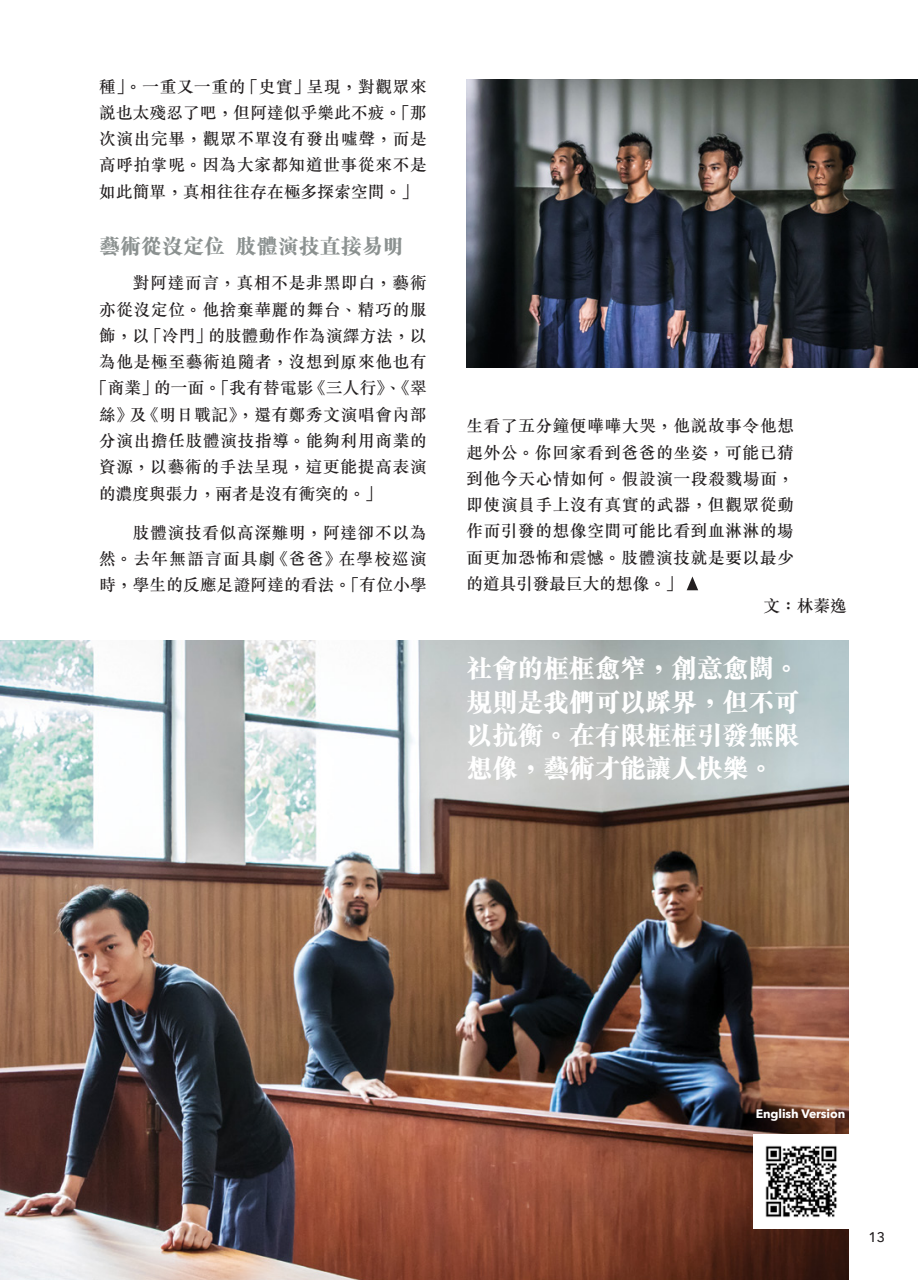
<style>
.page{position:relative;width:918px;height:1280px;background:#fff}
.page>*{position:absolute;margin:0;border:0;box-sizing:border-box;transform-origin:0 0}
.t1{font:800 26.25px/33.2px "M Sung HK";letter-spacing:-.025em;color:#fff;text-align:justify}
.t2{font:800 21px "M Sung HK";color:#8b9190}
.t3{font:500 16.62px/26.2px "M Sung HK";letter-spacing:.04em;color:#231f20;text-align:justify}
.t4{font:500 16.62px "M Sung HK";letter-spacing:.01em;color:#231f20}
.t5{font:500 16.62px "M Sung HK";color:#231f20}
.t6{font:500 14px "Avenir Next";color:#231f20}
.t7{font:700 12.25px "Avenir Next";letter-spacing:-.01em;color:#fff}
</style>
<div class="page">
<img style="left:0;top:640px;width:848px;height:640px">
<svg style="left:686px;top:576px;width:12px;height:14px"></svg>
<div style="left:753px;top:1134px;width:96px;height:95px;background:#fff"></div>
<img style="left:765px;top:1145px;width:72px;height:73px">
<img style="left:466px;top:79px;width:452px;height:288px">
<p class="t3" style="left:99px;top:73px;width:329px">種」。一重又一重的「史實」呈現，對觀眾來說也太殘忍了吧，但阿達似乎樂此不疲。「那次演出完畢，觀眾不單沒有發出噓聲，而是高呼拍掌呢。因為大家都知道世事從來不是如此簡單，真相往往存在極多探索空間。」</p>
<p class="t2" style="left:99px;top:232px;width:306px">藝術從沒定位肢體演技直接易明</p>
<p class="t3" style="left:133px;top:270px;width:295px">對阿達而言，真相不是非黑即白，藝術</p>
<p class="t3" style="left:99px;top:296px;width:329px">亦從沒定位。他捨棄華麗的舞台、精巧的服</p>
<p class="t4" style="left:99px;top:324px;width:329px">飾，以「冷門」的肢體動作作為演繹方法，以</p>
<p class="t3" style="left:99px;top:348px;width:329px">為他是極至藝術追隨者，沒想到原來他也有</p>
<p class="t4" style="left:91px;top:377px;width:337px">「商業」的一面。「我有替電影《三人行》、《翠</p>
<p class="t3" style="left:99px;top:401px;width:329px">絲》及《明日戰記》，還有鄭秀文演唱會內部</p>
<p class="t3" style="left:99px;top:427px;width:329px">分演出擔任肢體演技指導。能夠利用商業的</p>
<p class="t3" style="left:99px;top:453px;width:329px">資源，以藝術的手法呈現，這更能提高表演</p>
<p class="t5" style="left:99px;top:482px;width:284px">的濃度與張力，兩者是沒有衝突的。」</p>
<p class="t3" style="left:99px;top:519px;width:329px;text-indent:34px">肢體演技看似高深難明，阿達卻不以為然。去年無語言面具劇《爸爸》在學校巡演時，學生的反應足證阿達的看法。「有位小學</p>
<p class="t3" style="left:466px;top:413px;width:329px">生看了五分鐘便嘩嘩大哭，他說故事令他想起外公。你回家看到爸爸的坐姿，可能已猜到他今天心情如何。假設演一段殺戮場面，即使演員手上沒有真實的武器，但觀眾從動作而引發的想像空間可能比看到血淋淋的場面更加恐怖和震憾。肢體演技就是要以最少的道具引發最巨大的想像。」</p>
<p class="t3" style="left:763px;top:592px;width:85px">文：林蓁逸</p>
<h1 class="t1" style="left:466px;top:651px;width:335px">社會的框框愈窄，創意愈闊。規則是我們可以踩界，但不可以抗衡。在有限框框引發無限想像，藝術才能讓人快樂。</h1>
<p class="t7" style="left:756px;top:1103px;width:91px">English Version</p>
<p class="t6" style="left:868px;top:1225px;width:18px">13</p>
</div>
